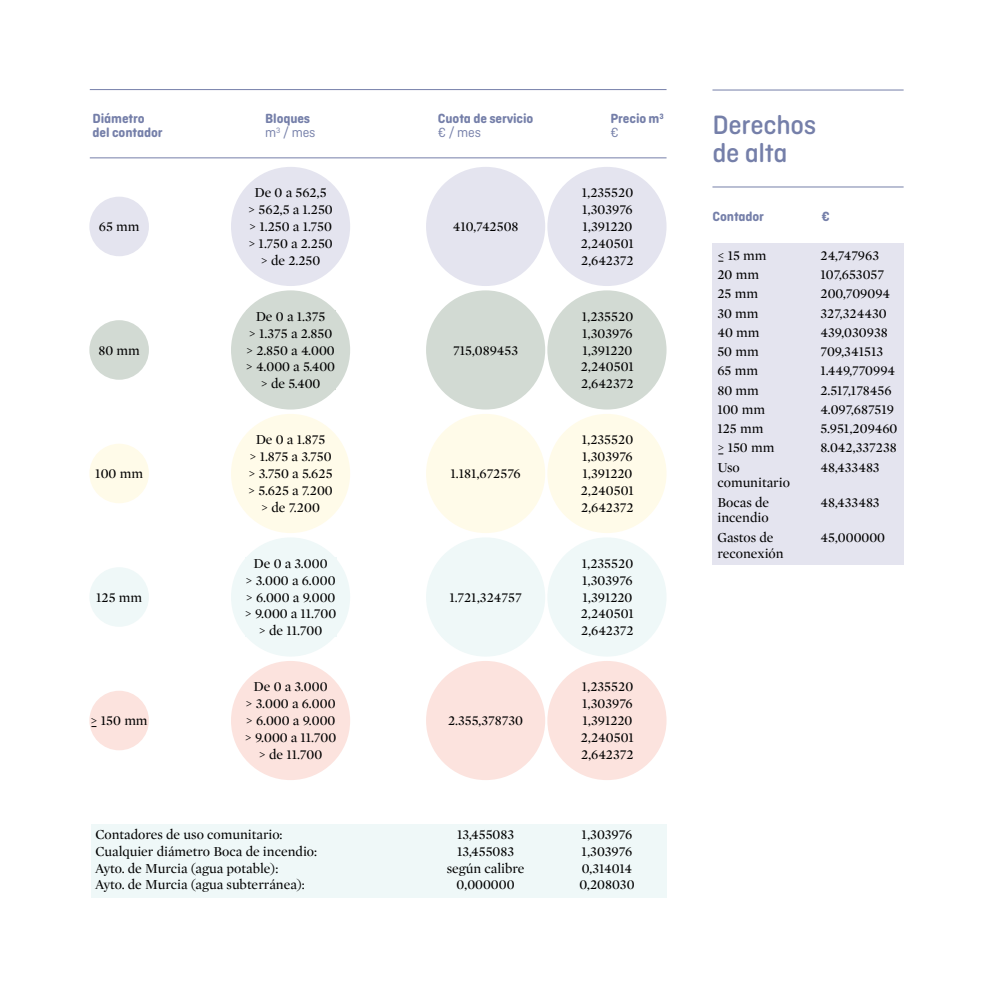
<style>
.page{position:relative;width:993px;height:993px;background:#fff}
.page>*{position:absolute;margin:0;border:0;box-sizing:border-box;transform-origin:0 0}
.t1{font:28px/28px "Ciutadella Rounded Regular 4";letter-spacing:-.01em;color:#757fa9}
.t2{font:14px/16.8px "Mercury Display Roman";color:#000}
.t3{font:14px/14px "Ciutadella Rounded Regular 8";letter-spacing:-.01em;color:#757fa9}
.t4{font:14px "Ciutadella Rounded Regular 2";letter-spacing:-.01em;color:#757fa9}
</style>
<div class="page">
<div style="left:426px;top:414px;width:119px;height:119px;background:#fffbe9;border-radius:50%"></div>
<div style="left:426px;top:537px;width:119px;height:119px;background:#eff8f8;border-radius:50%"></div>
<div style="left:426px;top:660px;width:119px;height:119px;background:#fce3de;border-radius:50%"></div>
<div style="left:426px;top:290px;width:119px;height:119px;background:#d2dad3;border-radius:50%"></div>
<hr style="left:712px;top:90px;width:191px;height:1px;background:#757fa9">
<div style="left:91px;top:823px;width:575px;height:74px;background:#eff8f8"></div>
<div style="left:89px;top:196px;width:60px;height:60px;background:#e4e4ef;border-radius:50%"></div>
<hr style="left:90px;top:89px;width:576px;height:1px;background:#757fa9">
<hr style="left:90px;top:157px;width:576px;height:1px;background:#757fa9">
<div style="left:89px;top:443px;width:60px;height:60px;background:#fffbe9;border-radius:50%"></div>
<div style="left:89px;top:567px;width:60px;height:59px;background:#eff8f8;border-radius:50%"></div>
<div style="left:89px;top:690px;width:60px;height:60px;background:#fce3de;border-radius:50%"></div>
<div style="left:89px;top:320px;width:60px;height:59px;background:#d2dad3;border-radius:50%"></div>
<div style="left:231px;top:167px;width:119px;height:119px;background:#e4e4ef;border-radius:50%"></div>
<div style="left:426px;top:167px;width:119px;height:119px;background:#e4e4ef;border-radius:50%"></div>
<div style="left:231px;top:290px;width:119px;height:119px;background:#d2dad3;border-radius:50%"></div>
<div style="left:231px;top:414px;width:119px;height:119px;background:#fffbe9;border-radius:50%"></div>
<div style="left:231px;top:537px;width:119px;height:119px;background:#eff8f8;border-radius:50%"></div>
<div style="left:245px;top:557px;width:91px;height:79px;background:#eff8f8"></div>
<div style="left:231px;top:660px;width:119px;height:119px;background:#fce3de;border-radius:50%"></div>
<div style="left:712px;top:243px;width:191px;height:321px;background:#e4e4ef"></div>
<hr style="left:712px;top:187px;width:191px;height:1px;background:#757fa9">
<div style="left:547px;top:167px;width:119px;height:119px;background:#e4e4ef;border-radius:50%"></div>
<div style="left:547px;top:290px;width:119px;height:119px;background:#d2dad3;border-radius:50%"></div>
<div style="left:547px;top:414px;width:119px;height:119px;background:#fffbe9;border-radius:50%"></div>
<div style="left:547px;top:537px;width:119px;height:119px;background:#eff8f8;border-radius:50%"></div>
<div style="left:547px;top:660px;width:119px;height:119px;background:#fce3de;border-radius:50%"></div>
<p class="t3" style="left:93px;top:112px;width:71px">Diámetro del contador</p>
<p class="t3" style="left:265px;top:112px;width:46px">Bloques</p>
<p class="t4" style="left:265px;top:125px;width:52px">m<sup>3</sup> / mes</p>
<p class="t3" style="left:438px;top:112px;width:97px">Cuota de servicio</p>
<p class="t4" style="left:438px;top:125px;width:45px">€ / mes</p>
<p class="t3" style="left:610px;top:112px;width:55px">Precio m<sup>3</sup></p>
<p class="t4" style="left:610px;top:125px;width:10px">€</p>
<h1 class="t1" style="left:712px;top:111px;width:105px">Derechos de alta</h1>
<p class="t2" style="left:99px;top:218px;width:42px">65 mm</p>
<p class="t2" style="left:98px;top:341px;width:43px">80 mm</p>
<p class="t2" style="left:95px;top:465px;width:49px">100 mm</p>
<p class="t2" style="left:96px;top:588px;width:47px">125 mm</p>
<p class="t2" style="left:248px;top:184px;width:86px;text-align:center">De 0 a 562,5<br>&gt; 562,5 a 1.250 &gt; 1.250 a 1.750 &gt; 1.750 a 2.250 &gt; de 2.250</p>
<p class="t2" style="left:246px;top:308px;width:91px;text-align:center">De 0 a 1.375<br>&gt; 1.375 a 2.850 &gt; 2.850 a 4.000 &gt; 4.000 a 5.400 &gt; de 5.400</p>
<p class="t2" style="left:248px;top:431px;width:86px;text-align:center">De 0 a 1.875<br>&gt; 1.875 a 3.750 &gt; 3.750 a 5.625 &gt; 5.625 a 7.200 &gt; de 7.200</p>
<p class="t2" style="left:245px;top:555px;width:93px;text-align:center">De 0 a 3.000<br>&gt; 3.000 a 6.000 &gt; 6.000 a 9.000 &gt; 9.000 a 11.700 &gt; de 11.700</p>
<p class="t2" style="left:452px;top:218px;width:67px">410,742508</p>
<p class="t2" style="left:453px;top:341px;width:66px">715,089453</p>
<p class="t2" style="left:450px;top:465px;width:72px">1.181,672576</p>
<p class="t2" style="left:449px;top:588px;width:74px">1.721,324757</p>
<p class="t2" style="left:580px;top:184px;width:54px;text-align:justify">1,235520<br>1,303976<br>1,391220<br>2,240501<br>2,642372</p>
<p class="t2" style="left:580px;top:308px;width:54px;text-align:justify">1,235520<br>1,303976<br>1,391220<br>2,240501<br>2,642372</p>
<p class="t2" style="left:580px;top:431px;width:54px;text-align:justify">1,235520<br>1,303976<br>1,391220<br>2,240501<br>2,642372</p>
<p class="t2" style="left:580px;top:555px;width:54px;text-align:justify">1,235520<br>1,303976<br>1,391220<br>2,240501<br>2,642372</p>
<p class="t3" style="left:712px;top:209px;width:53px">Contador</p>
<p class="t3" style="left:821px;top:209px;width:10px">€</p>
<p class="t2" style="left:717px;top:246px;width:58px;line-height:19.2px">&lt; 15 mm<br>20 mm<br>25 mm<br>30 mm<br>40 mm<br>50 mm<br>65 mm<br>80 mm<br>100 mm<br>125 mm<br>&gt; 150 mm<br>Uso</p>
<p class="t2" style="left:717px;top:473px;width:74px;line-height:19.2px">comunitario<br>Bocas de</p>
<p class="t2" style="left:717px;top:508px;width:58px;line-height:19.2px">incendio<br>Gastos de</p>
<p class="t2" style="left:717px;top:544px;width:68px">reconexión</p>
<p class="t2" style="left:820px;top:246px;width:78px;line-height:19.2px">24,747963<br>107,653057<br>200,709094<br>327,324430<br>439,030938<br>709,341513<br>1.449,770994<br>2.517,178456<br>4.097,687519<br>5.951,209460<br>8.042,337238<br>48,433483</p>
<p class="t2" style="left:820px;top:494px;width:61px">48,433483</p>
<p class="t2" style="left:820px;top:529px;width:66px">45,000000</p>
<p class="t2" style="left:91px;top:712px;width:58px">&gt; 150 mm</p>
<p class="t2" style="left:245px;top:678px;width:93px;text-align:center">De 0 a 3.000<br>&gt; 3.000 a 6.000 &gt; 6.000 a 9.000 &gt; 9.000 a 11.700 &gt; de 11.700</p>
<p class="t2" style="left:448px;top:712px;width:76px">2.355,378730</p>
<p class="t2" style="left:580px;top:678px;width:54px;text-align:justify">1,235520<br>1,303976<br>1,391220<br>2,240501<br>2,642372</p>
<p class="t2" style="left:95px;top:826px;width:223px">Contadores de uso comunitario:<br>Cualquier diámetro Boca de incendio:<br>Ayto. de Murcia (agua potable):<br>Ayto. de Murcia (agua subterránea):</p>
<p class="t2" style="left:446px;top:826px;width:79px;text-align:center">13,455083<br>13,455083 según calibre<br>0,000000</p>
<p class="t2" style="left:579px;top:826px;width:57px">1,303976<br>1,303976<br>0,314014<br>0,208030</p>
</div>
